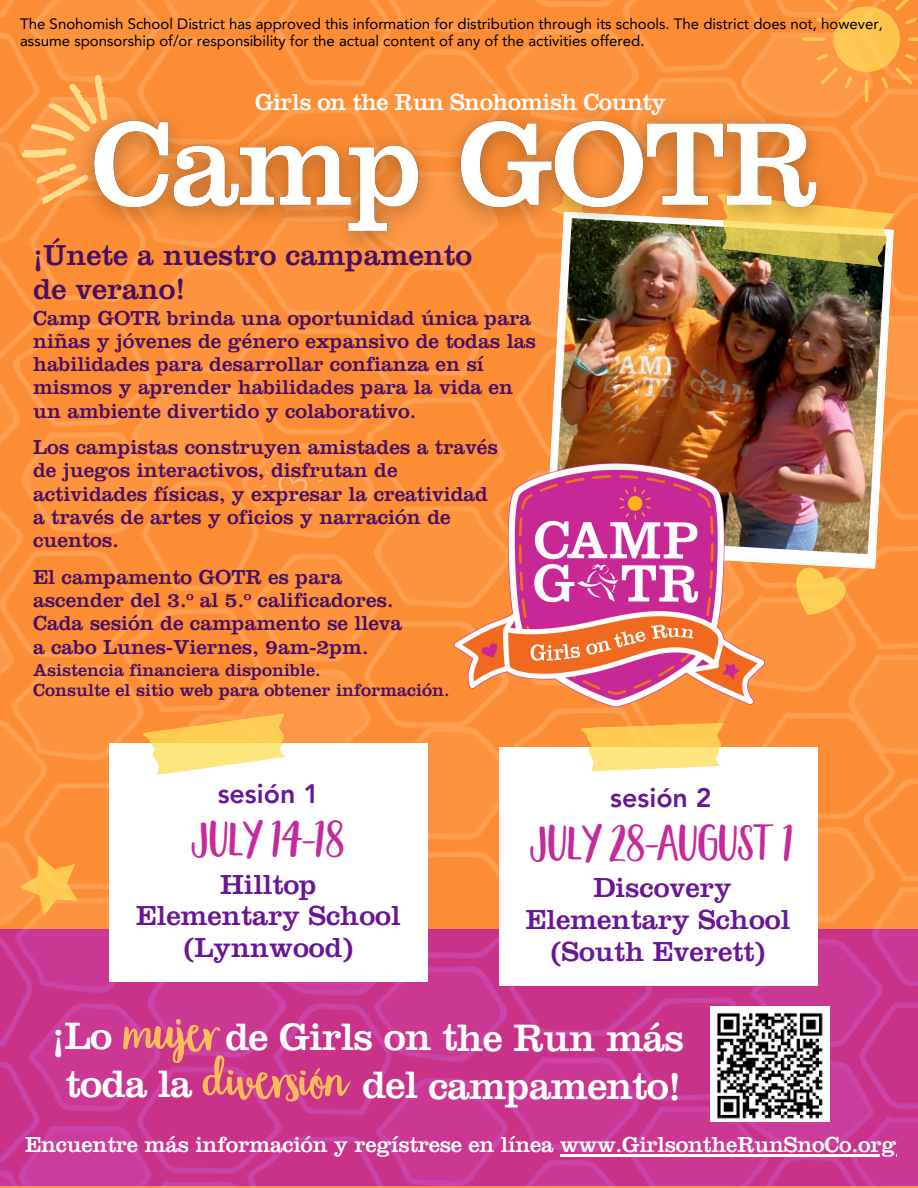
<style>
.page{position:relative;width:918px;height:1188px;background:#fff}
.page>*{position:absolute;margin:0;border:0;box-sizing:border-box;transform-origin:0 0}
.t1{font:53.55px "Garden Grown";color:#ffbd59}
.t2{font:47.4px "Garden Grown Caps";color:#c5299b}
.t3{font:39.75px "Clarendon";letter-spacing:-.025em;color:#fff}
.t4{font:30px "Clarendon";color:#470e65}
.t5{font:28.65px/31.5px "Clarendon";color:#691696;text-align:center}
.t6{font:800 26.7px "Avenir LT Pro";color:#691696}
.t7{font:24px "Clarendon";letter-spacing:-.025em;color:#fff}
.t8{font:22.5px "Clarendon";letter-spacing:-.01em;color:#fff}
.t9{font:21px/23.2px "Clarendon";color:#470e65}
.t10{font:18px "Clarendon";color:#470e65}
.t11{font:15px/16.8px "Avenir LT Pro";color:#000}
</style>
<div class="page">
<img style="left:0;top:0;width:918px;height:1187px">
<svg style="left:261px;top:456px;width:62px;height:63px"></svg>
<svg style="left:12px;top:845px;width:76px;height:74px"></svg>
<svg style="left:785px;top:569px;width:65px;height:56px"></svg>
<svg style="left:803px;top:0;width:115px;height:102px"></svg>
<hr style="left:560px;top:1154px;width:336px;height:3px;background:#fff">
<svg style="left:545px;top:266px;width:349px;height:303px"></svg>
<img style="left:553px;top:266px;width:333px;height:288px">
<img style="left:455px;top:463px;width:309px;height:243px">
<div style="left:499px;top:747px;width:318px;height:238px;background:#fff"></div>
<svg style="left:581px;top:723px;width:144px;height:48px"></svg>
<div style="left:109px;top:743px;width:319px;height:239px;background:#fff"></div>
<svg style="left:143px;top:713px;width:147px;height:62px"></svg>
<svg style="left:20px;top:74px;width:102px;height:143px"></svg>
<svg style="left:711px;top:193px;width:183px;height:75px"></svg>
<img style="left:63px;top:94px;width:784px;height:172px">
<img style="left:711px;top:1006px;width:119px;height:116px">
<h5 class="t11" style="left:20px;top:17px;width:864px">The Snohomish School District has approved this information for distribution through its schools. The district does not, however, assume sponsorship of/or responsibility for the actual content of any of the activities offered.</h5>
<p class="t7" style="left:255px;top:94px;width:412px">Girls on the Run Snohomish County</p>
<p class="t4" style="left:33px;top:245px;width:441px">¡Únete a nuestro campamento</p>
<p class="t4" style="left:33px;top:279px;width:154px">de verano!</p>
<p class="t9" style="left:33px;top:308px;width:504px">Camp GOTR brinda una oportunidad única para niñas y jóvenes de género expansivo de todas las habilidades para desarrollar confianza en sí mismos y aprender habilidades para la vida en un ambiente divertido y colaborativo.</p>
<p class="t9" style="left:33px;top:438px;width:466px">Los campistas construyen amistades a través</p>
<p class="t9" style="left:33px;top:461px;width:366px">de juegos interactivos, disfrutan de</p>
<p class="t9" style="left:33px;top:484px;width:456px">actividades físicas, y expresar la creatividad</p>
<p class="t9" style="left:33px;top:508px;width:419px">a través de artes y oficios y narración de</p>
<p class="t9" style="left:33px;top:531px;width:87px">cuentos.</p>
<p class="t9" style="left:33px;top:567px;width:311px">El campamento GOTR es para</p>
<p class="t9" style="left:33px;top:591px;width:362px">ascender del 3.º al 5.º calificadores.</p>
<p class="t9" style="left:33px;top:614px;width:371px">Cada sesión de campamento se lleva</p>
<p class="t9" style="left:33px;top:637px;width:337px">a cabo Lunes-Viernes, 9am-2pm.</p>
<p class="t10" style="left:33px;top:664px;width:289px">Asistencia financiera disponible.</p>
<p class="t10" style="left:33px;top:684px;width:418px">Consulte el sitio web para obtener información.</p>
<p class="t6" style="left:218px;top:783px;width:103px">sesión 1</p>
<p class="t6" style="left:610px;top:787px;width:103px">sesión 2</p>
<p class="t2" style="left:192px;top:809px;width:154px">JULY 14-18</p>
<p class="t2" style="left:531px;top:813px;width:265px">JULY 28-AUGUST 1</p>
<p class="t5" style="left:136px;top:871px;width:266px">Hilltop<br>Elementary School (Lynnwood)</p>
<p class="t5" style="left:526px;top:875px;width:266px">Discovery<br>Elementary School (South Everett)</p>
<p class="t1" style="left:124px;top:999px;width:97px">mujer</p>
<p class="t3" style="left:52px;top:1023px;width:62px">¡Lo</p>
<p class="t3" style="left:225px;top:1024px;width:461px">de Girls on the Run más</p>
<p class="t3" style="left:66px;top:1071px;width:128px">toda la</p>
<p class="t1" style="left:203px;top:1046px;width:145px">diversión</p>
<p class="t3" style="left:362px;top:1073px;width:321px">del campamento!</p>
<p class="t8" style="left:25px;top:1137px;width:873px">Encuentre más información y regístrese en línea www.GirlsontheRunSnoCo.org</p>
</div>
